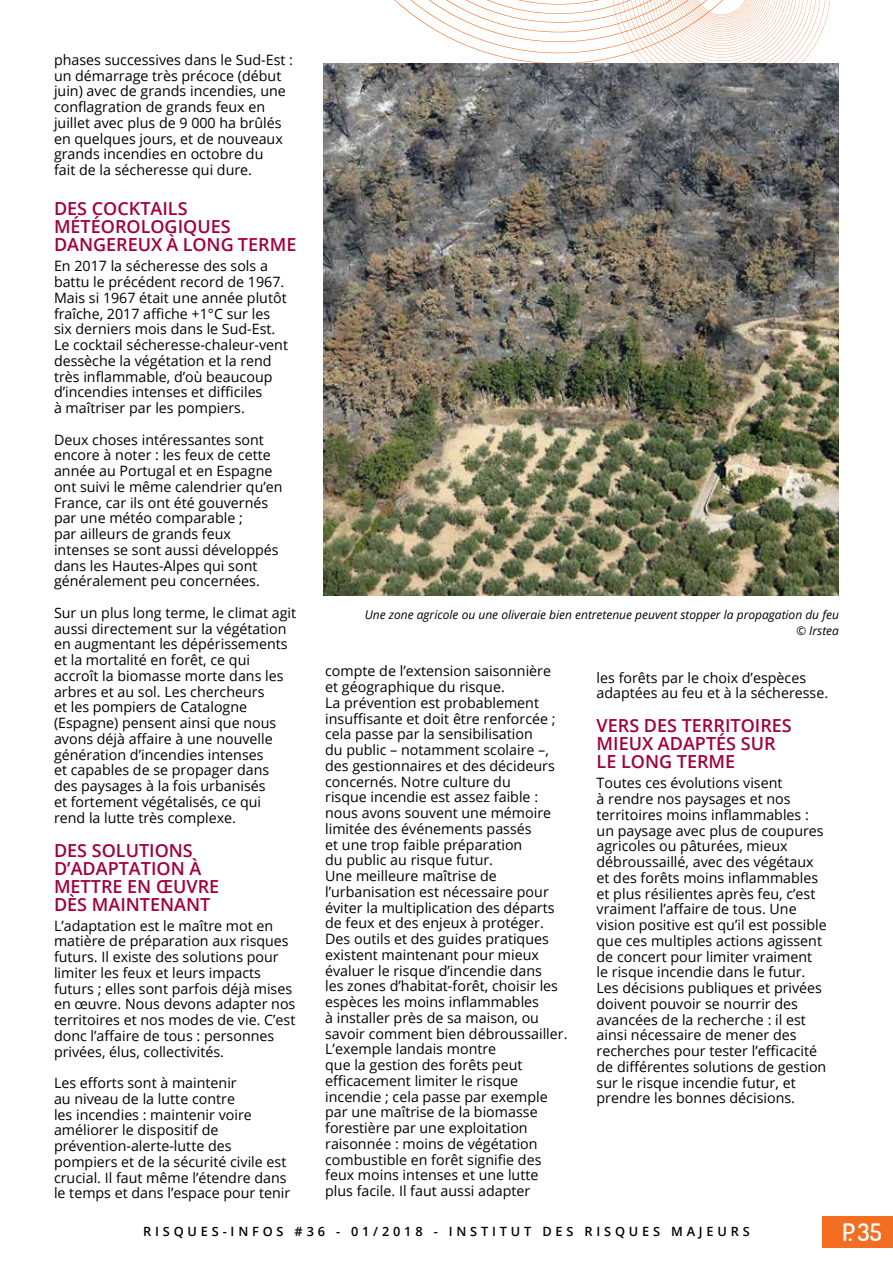
<style>
.page{position:relative;width:893px;height:1263px;background:#fff}
.page>*{position:absolute;margin:0;border:0;box-sizing:border-box;transform-origin:0 0}
.t1{font:600 24px "Dosis";color:#fff}
.t2{font:600 18px/18px "Open Sans";color:#a10041}
.t3{font:14.25px/15.8px "Open Sans";color:#000}
.t4{font:600 12.75px "Open Sans";letter-spacing:.3em;color:#000}
.t5{font:italic 12px/15.8px "Open Sans";color:#000;text-align:right}
</style>
<div class="page">
<div style="left:823px;top:1216px;width:70px;height:32px;background:#f36e21"></div>
<svg style="left:323px;top:0;width:507px;height:64px"></svg>
<img style="left:323px;top:64px;width:516px;height:531px">
<p class="t3" style="left:54px;top:51px;width:241px">phases successives dans le Sud-Est : un démarrage très précoce (début juin) avec de grands incendies, une conflagration de grands feux en juillet avec plus de 9 000 ha brûlés en quelques jours, et de nouveaux grands incendies en octobre du<br>fait de la sécheresse qui dure.</p>
<p class="t2" style="left:54px;top:200px;width:244px">DES COCKTAILS<br>M ÉTÉOROLOGIQU ES<br>DANGEREUX À LONG TERM E</p>
<p class="t3" style="left:54px;top:258px;width:236px">En 2017 la sécheresse des sols a battu le précédent record de 1967.<br>Mais si 1967 était une année plutôt fraîche, 2017 affiche +1°C sur les six derniers mois dans le Sud-Est.<br>Le cocktail sécheresse-chaleur-vent dessèche la végétation et la rend très inflammable, d’où beaucoup d’incendies intenses et difficiles<br>à maîtriser par les pompiers.</p>
<p class="t3" style="left:54px;top:431px;width:230px">Deux choses intéressantes sont encore à noter : les feux de cette année au Portugal et en Espagne ont suivi le même calendrier qu’en<br>France, car ils ont été gouvernés par une météo comparable ;<br>par ailleurs de grands feux intenses se sont aussi développés dans les Hautes-Alpes qui sont généralement peu concernées.</p>
<p class="t3" style="left:54px;top:604px;width:244px">Sur un plus long terme, le climat agit aussi directement sur la végétation en augmentant les dépérissements et la mortalité en forêt, ce qui accroît la biomasse morte dans les arbres et au sol. Les chercheurs<br>et les pompiers de Catalogne (Espagne) pensent ainsi que nous avons déjà affaire à une nouvelle génération d’incendies intenses<br>et capables de se propager dans des paysages à la fois urbanisés<br>et fortement végétalisés, ce qui<br>rend la lutte très complexe.</p>
<p class="t2" style="left:54px;top:841px;width:167px">DES SOLUTIONS<br>D’ADAPTATION À<br>M ETTRE EN ŒUVRE<br>DÈS MAINTENANT</p>
<p class="t3" style="left:54px;top:917px;width:243px">L’adaptation est le maître mot en matière de préparation aux risques futurs. Il existe des solutions pour limiter les feux et leurs impacts futurs ; elles sont parfois déjà mises en œuvre. Nous devons adapter nos territoires et nos modes de vie. C’est donc l’affaire de tous : personnes privées, élus, collectivités.</p>
<p class="t3" style="left:54px;top:1074px;width:238px">Les efforts sont à maintenir<br>au niveau de la lutte contre<br>les incendies : maintenir voire améliorer le dispositif de prévention-alerte-lutte des pompiers et de la sécurité civile est crucial. Il faut même l’étendre dans le temps et dans l’espace pour tenir</p>
<p class="t5" style="left:365px;top:607px;width:476px">Une zone agricole ou une oliveraie bien entretenue peuvent stopper la propagation du feu © Irstea</p>
<p class="t3" style="left:325px;top:663px;width:244px">compte de l’extension saisonnière et géographique du risque.<br>La prévention est probablement insuffisante et doit être renforcée ; cela passe par la sensibilisation<br>du public – notamment scolaire –, des gestionnaires et des décideurs concernés. Notre culture du<br>risque incendie est assez faible : nous avons souvent une mémoire limitée des événements passés<br>et une trop faible préparation<br>du public au risque futur.<br>Une meilleure maîtrise de l’urbanisation est nécessaire pour éviter la multiplication des départs de feux et des enjeux à protéger.<br>Des outils et des guides pratiques existent maintenant pour mieux évaluer le risque d’incendie dans<br>les zones d’habitat-forêt, choisir les espèces les moins inflammables<br>à installer près de sa maison, ou savoir comment bien débroussailler.<br>L’exemple landais montre<br>que la gestion des forêts peut efficacement limiter le risque incendie ; cela passe par exemple par une maîtrise de la biomasse forestière par une exploitation raisonnée : moins de végétation combustible en forêt signifie des feux moins intenses et une lutte plus facile. Il faut aussi adapter</p>
<p class="t3" style="left:597px;top:669px;width:233px">les forêts par le choix d’espèces adaptées au feu et à la sécheresse.</p>
<p class="t2" style="left:597px;top:716px;width:197px">VERS DES TERRITOIRES<br>M IEUX ADAPTÉS SU R<br>LE LONG TERM E</p>
<p class="t3" style="left:597px;top:775px;width:232px">Toutes ces évolutions visent<br>à rendre nos paysages et nos territoires moins inflammables : un paysage avec plus de coupures agricoles ou pâturées, mieux débroussaillé, avec des végétaux et des forêts moins inflammables et plus résilientes après feu, c’est vraiment l’affaire de tous. U ne vision positive est qu’il est possible que ces multiples actions agissent de concert pour limiter vraiment le risque incendie dans le futur.<br>Les décisions publiques et privées doivent pouvoir se nourrir des avancées de la recherche : il est ainsi nécessaire de mener des recherches pour tester l’efficacité de différentes solutions de gestion sur le risque incendie futur, et prendre les bonnes décisions.</p>
<p class="t4" style="left:143px;top:1222px;width:608px">RISQU ES-I NFOS #36 - 01/2018 - I NSTITU T DES RISQU ES MAJEU RS</p>
<h1 class="t1" style="left:842px;top:1216px;width:41px">P. 35</h1>
</div>
